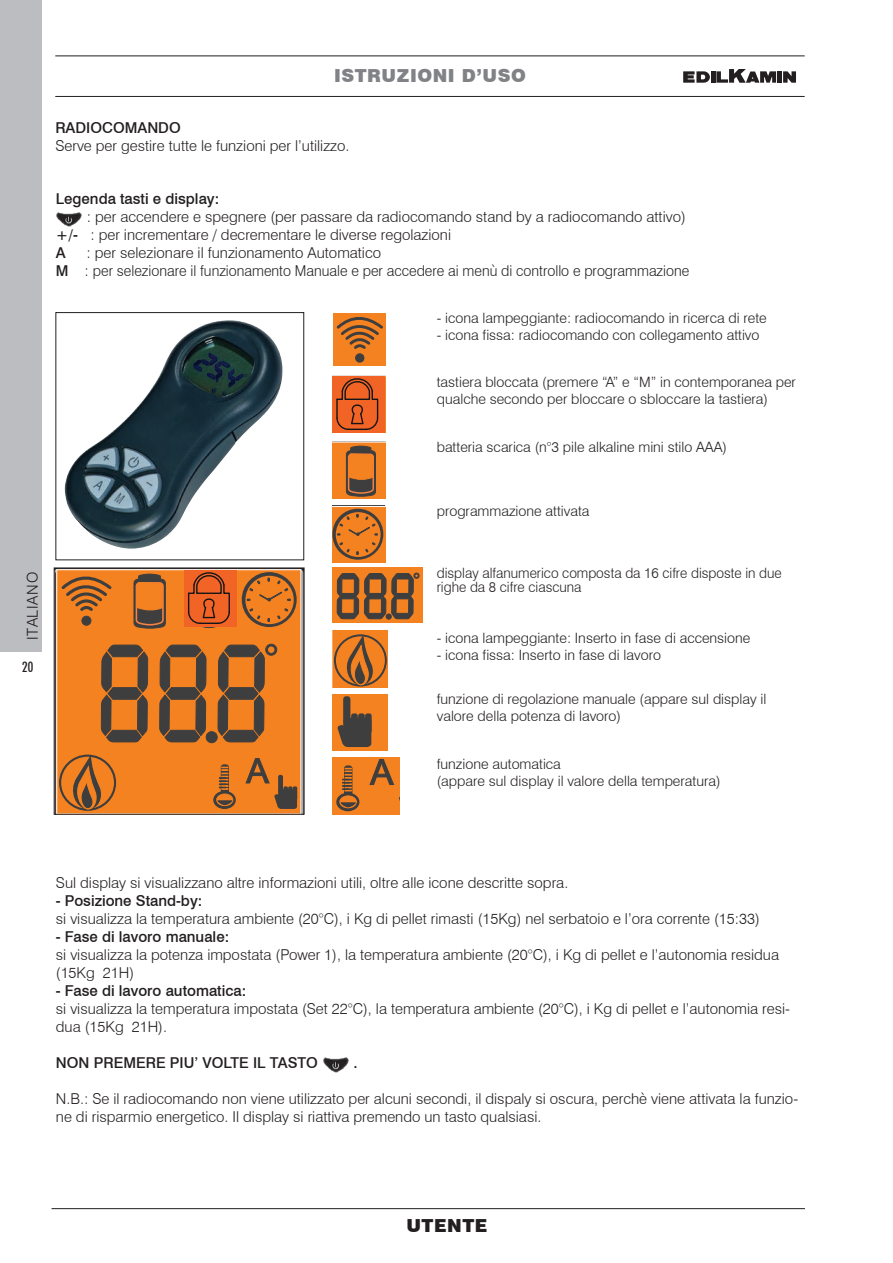
<style>
.page{position:relative;width:893px;height:1263px;background:#fff}
.page>*{position:absolute;margin:0;border:0;box-sizing:border-box;transform-origin:0 0}
.t1{font:900 18px "Swiss 721 BT";letter-spacing:.03em;color:#808285}
.t2{font:900 18px "Swiss 721 BT";letter-spacing:.03em;color:#231f20}
.t3{font:300 15px/18px "Swiss 721 BT";color:#231f20}
.t4{font:500 15px "Swiss 721 BT";color:#231f20}
.t5{font:300 15px "Swiss 721 BT";letter-spacing:.05em;color:#231f20}
.t6{font:300 14.25px/17.1px "Swiss 721 BT";color:#231f20}
.t7{font:300 14.25px/14.2px "Swiss 721 BT";color:#231f20;scale:.96 1}
.t8{font:500 condensed 14.25px "Futura BT";color:#231f20}
.s1{font-weight:500}
</style>
<div class="page">
<div style="left:0;top:0;width:42px;height:652px;background:#bcbdc0"></div>
<img style="left:56px;top:212px;width:26px;height:14px">
<img style="left:323px;top:1057px;width:26px;height:15px">
<svg style="left:334px;top:313px;width:52px;height:53px;background:#d57625"></svg>
<div style="left:356px;top:354px;width:8px;height:8px;background:#3e3e3f;border-radius:50%"></div>
<div style="left:355px;top:354px;width:9px;height:8px;border:1px solid #3e3e3f;border-radius:50%"></div>
<svg style="left:333px;top:441px;width:52px;height:57px;background:#c7732d"></svg>
<svg style="left:333px;top:505px;width:52px;height:57px;background:#cd752a"></svg>
<svg style="left:333px;top:568px;width:89px;height:54px;background:#a9652c"></svg>
<svg style="left:333px;top:631px;width:55px;height:56px;background:#c57027"></svg>
<svg style="left:333px;top:758px;width:67px;height:56px;background:#d67625"></svg>
<svg style="left:333px;top:694px;width:55px;height:57px;background:#b3692b"></svg>
<img style="left:65px;top:320px;width:217px;height:229px">
<div style="left:56px;top:312px;width:248px;height:248px;border:1px solid #231f20"></div>
<svg style="left:333px;top:376px;width:52px;height:57px;background:#d35923"></svg>
<div style="left:57px;top:569px;width:244px;height:245px;background:#f58220"></div>
<svg style="left:59px;top:568px;width:238px;height:246px"></svg>
<hr style="left:52px;top:1208px;width:753px;height:1px;background:#231f20">
<hr style="left:55px;top:56px;width:750px;height:1px;background:#231f20">
<hr style="left:55px;top:96px;width:750px;height:1px;background:#231f20">
<div style="left:777px;top:71px;width:5px;height:12px;background:#231f20"></div>
<hr style="left:711px;top:71px;width:4px;height:12px;background:#231f20">
<svg style="left:683px;top:71px;width:27px;height:12px"></svg>
<svg style="left:716px;top:69px;width:60px;height:14px"></svg>
<svg style="left:783px;top:71px;width:13px;height:12px"></svg>
<p class="t1" style="left:334px;top:65px;width:193px">ISTRUZIONI D’USO</p>
<p class="t4" style="left:55px;top:118px;width:127px">RADIOCOMANDO</p>
<p class="t3" style="left:55px;top:136px;width:296px">Serve per gestire tutte le funzioni per l’utilizzo.</p>
<p class="t4" style="left:56px;top:190px;width:165px">Legenda tasti e display:</p>
<p class="t3" style="left:56px;top:208px;width:631px;text-indent:31px">: per accendere e spegnere (per passare da radiocomando stand by a radiocomando attivo) <span class="s1">+/-</span> : per incrementare / decrementare le diverse regolazioni<br><span class="s1">A</span></p>
<p class="t3" style="left:56px;top:244px;width:635px;text-indent:31px">: per selezionare il funzionamento Automatico<br><span class="s1">M</span> : per selezionare il funzionamento Manuale e per accedere ai menù di controllo e programmazione</p>
<p class="t6" style="left:437px;top:309px;width:331px">- icona lampeggiante: radiocomando in ricerca di rete</p>
<p class="t6" style="left:437px;top:326px;width:324px">- icona fissa: radiocomando con collegamento attivo</p>
<p class="t6" style="left:437px;top:373px;width:361px">tastiera bloccata (premere “A” e “M” in contemporanea per qualche secondo per bloccare o sbloccare la tastiera)</p>
<p class="t6" style="left:437px;top:438px;width:292px">batteria scarica (n°3 pile alkaline mini stilo AAA)</p>
<p class="t5" style="left:24px;top:640px;width:70px;rotate:-90deg">ITALIANO</p>
<p class="t8" style="left:22px;top:658px;width:12px">20</p>
<p class="t6" style="left:437px;top:503px;width:154px">programmazione attivata</p>
<p class="t7" style="left:437px;top:566px;width:361px">display alfanumerico composta da 16 cifre disposte in due righe da 8 cifre ciascuna</p>
<p class="t6" style="left:437px;top:629px;width:315px">- icona lampeggiante: Inserto in fase di accensione</p>
<p class="t6" style="left:437px;top:646px;width:226px">- icona fissa: Inserto in fase di lavoro</p>
<p class="t6" style="left:437px;top:690px;width:331px">funzione di regolazione manuale (appare sul display il valore della potenza di lavoro)</p>
<p class="t6" style="left:437px;top:755px;width:285px">funzione automatica<br>(appare sul display il valore della temperatura)</p>
<p class="t3" style="left:56px;top:873px;width:514px">Sul display si visualizzano altre informazioni utili, oltre alle icone descritte sopra.</p>
<p class="t4" style="left:56px;top:891px;width:148px">- Posizione Stand-by:</p>
<p class="t3" style="left:56px;top:909px;width:705px">si visualizza la temperatura ambiente (20°C), i Kg di pellet rimasti (15Kg) nel serbatoio e l’ora corrente (15:33)</p>
<p class="t4" style="left:56px;top:927px;width:175px">- Fase di lavoro manuale:</p>
<p class="t3" style="left:56px;top:945px;width:725px">si visualizza la potenza impostata (Power 1), la temperatura ambiente (20°C), i Kg di pellet e l’autonomia residua (15Kg 21H)</p>
<p class="t4" style="left:56px;top:981px;width:192px">- Fase di lavoro automatica:</p>
<p class="t3" style="left:56px;top:999px;width:736px">si visualizza la temperatura impostata (Set 22°C), la temperatura ambiente (20°C), i Kg di pellet e l’autonomia resi&shy;dua (15Kg 21H).</p>
<p class="t4" style="left:56px;top:1053px;width:264px">NON PREMERE PIU’ VOLTE IL TASTO</p>
<p class="t4" style="left:353px;top:1053px;width:6px">.</p>
<p class="t3" style="left:56px;top:1089px;width:744px">N.B.: Se il radiocomando non viene utilizzato per alcuni secondi, il dispaly si oscura, perchè viene attivata la funzio&shy;ne di risparmio energetico. Il display si riattiva premendo un tasto qualsiasi.</p>
<p class="t2" style="left:406px;top:1215px;width:83px">UTENTE</p>
</div>
